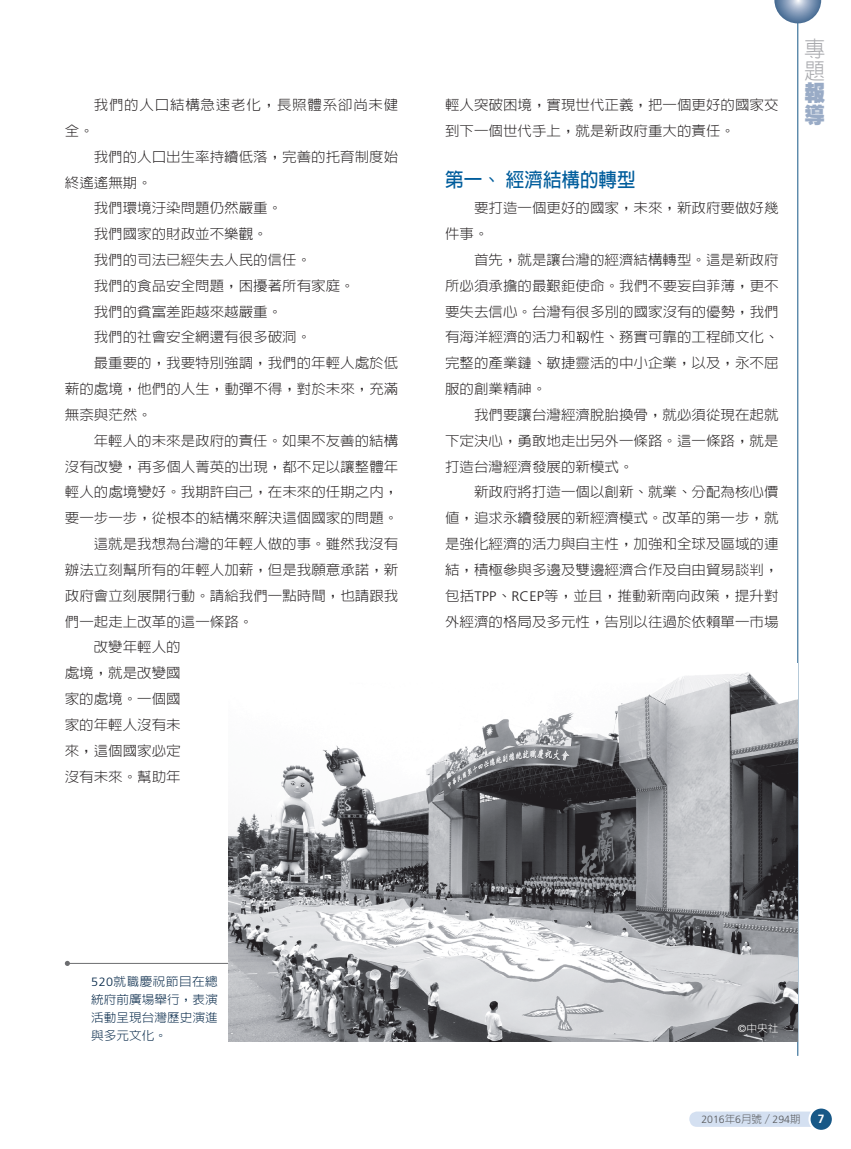
<style>
.page{position:relative;width:851px;height:1149px;background:#fff}
.page>*{position:absolute;margin:0;border:0;box-sizing:border-box;transform-origin:0 0}
.t1{font:300 21.75px/21.8px "AR Hei B5";color:#a8a9ad;scale:.95 1}
.t2{font:900 21.75px/21.8px "AR Hei B5";color:#99abc6;scale:.95 1}
.t3{font:700 19.5px "AR Hei B5";color:#005d9c;scale:.95 1}
.t4{font:300 13.8px/25.8px "AR Hei B5";color:#231f20;text-align:justify;scale:1.05 1}
.t5{font:300 13.8px/25.8px "AR Hei B5";letter-spacing:.055em;color:#231f20;scale:1.05 1}
.t6{font:300 12px/18px "AR Hei B5";letter-spacing:.005em;color:#022546;text-align:justify;scale:1.05 1}
.t7{font:700 12px "Frutiger";color:#fff}
.t8{font:300 10.5px "Frutiger";color:#57585a}
.t9{font:300 10.2px "AR Hei B5";color:#fff;scale:1.05 1}
.s1{font-family:"Frutiger"}
.s2{font-family:"AR Hei B5"}
</style>
<div class="page">
<div style="left:689px;top:1111px;width:132px;height:15px;background:#d4e0f1;border-radius:8px"></div>
<div style="left:809px;top:1107px;width:23px;height:23px;background:#175887;border-radius:50%"></div>
<div style="left:808px;top:1106px;width:25px;height:25px;border:2px solid #fff;border-radius:50%"></div>
<hr style="left:797px;top:0;width:1px;height:1055px;background:#175887">
<svg style="left:774px;top:0;width:47px;height:23px"></svg>
<svg style="left:65px;top:960px;width:5px;height:5px"></svg>
<hr style="left:67px;top:962px;width:276px;height:1px;background:#6c6d70">
<img style="left:228px;top:672px;width:569px;height:368px">
<svg style="left:576px;top:331px;width:13px;height:12px"></svg>
<p class="t5" style="left:65px;top:92px;width:319px;text-indent:29px">我們的人口結構急速老化，長照體系卻尚未健全。</p>
<p class="t4" style="left:94px;top:143px;width:291px">我們的人口出生率持續低落，完善的托育制度始</p>
<p class="t4" style="left:65px;top:169px;width:84px">終遙遙無期。</p>
<p class="t4" style="left:94px;top:195px;width:181px">我們環境汙染問題仍然嚴重。</p>
<p class="t4" style="left:94px;top:221px;width:167px">我們國家的財政並不樂觀。</p>
<p class="t4" style="left:94px;top:247px;width:208px">我們的司法已經失去人民的信任。</p>
<p class="t4" style="left:94px;top:272px;width:250px">我們的食品安全問題，困擾著所有家庭。</p>
<p class="t4" style="left:94px;top:298px;width:181px">我們的貧富差距越來越嚴重。</p>
<p class="t4" style="left:94px;top:324px;width:208px">我們的社會安全網還有很多破洞。</p>
<p class="t4" style="left:94px;top:350px;width:291px">最重要的，我要特別強調，我們的年輕人處於低</p>
<p class="t4" style="left:65px;top:376px;width:319px">薪的處境，他們的人生，動彈不得，對於未來，充滿</p>
<p class="t4" style="left:65px;top:401px;width:84px">無奈與茫然。</p>
<p class="t4" style="left:94px;top:427px;width:291px">年輕人的未來是政府的責任。如果不友善的結構</p>
<p class="t4" style="left:65px;top:453px;width:319px">沒有改變，再多個人菁英的出現，都不足以讓整體年</p>
<p class="t4" style="left:65px;top:479px;width:319px">輕人的處境變好。我期許自己，在未來的任期之內，</p>
<p class="t4" style="left:65px;top:505px;width:319px">要一步一步，從根本的結構來解決這個國家的問題。</p>
<p class="t4" style="left:94px;top:531px;width:291px">這就是我想為台灣的年輕人做的事。雖然我沒有</p>
<p class="t4" style="left:65px;top:556px;width:319px">辦法立刻幫所有的年輕人加薪，但是我願意承諾，新</p>
<p class="t4" style="left:65px;top:582px;width:319px">政府會立刻展開行動。請給我們一點時間，也請跟我</p>
<p class="t4" style="left:65px;top:608px;width:181px">們一起走上改革的這一條路。</p>
<p class="t4" style="left:65px;top:634px;width:112px;text-indent:29px">改變年輕人的處境，就是改變國家的處境。一個國家的年輕人沒有未來，這個國家必定沒有未來。幫助年</p>
<p class="t4" style="left:445px;top:92px;width:319px">輕人突破困境，實現世代正義，把一個更好的國家交到下一個世代手上，就是新政府重大的責任。</p>
<h2 class="t3" style="left:445px;top:169px;width:202px">第一、經濟結構的轉型</h2>
<p class="t4" style="left:445px;top:195px;width:319px;text-indent:29px">要打造一個更好的國家，未來，新政府要做好幾件事。</p>
<p class="t4" style="left:445px;top:247px;width:319px;text-indent:29px">首先，就是讓台灣的經濟結構轉型。這是新政府所必須承擔的最艱鉅使命。我們不要妄自菲薄，更不要失去信心。台灣有很多別的國家沒有的優勢，我們有海洋經濟的活力和 性、務實可靠的工程師文化、完整的產業鏈、敏捷靈活的中小企業，以及，永不屈服的創業精神。</p>
<p class="t4" style="left:445px;top:401px;width:319px;text-indent:29px">我們要讓台灣經濟脫胎換骨，就必須從現在起就下定決心，勇敢地走出另外一條路。這一條路，就是打造台灣經濟發展的新模式。</p>
<p class="t4" style="left:445px;top:479px;width:319px;text-indent:29px">新政府將打造一個以創新、就業、分配為核心價值，追求永續發展的新經濟模式。改革的第一步，就是強化經濟的活力與自主性，加強和全球及區域的連結，積極參與多邊及雙邊經濟合作及自由貿易談判，包括<span class="s1">TPP</span>、<span class="s1">RCEP</span>等，並且，推動新南向政策，提升對外經濟的格局及多元性，告別以往過於依賴單一市場</p>
<h1 class="t1" style="left:804px;top:38px;width:23px">專題</h1>
<h1 class="t2" style="left:804px;top:82px;width:23px">報導</h1>
<p class="t6" style="left:91px;top:971px;width:122px"><span class="s1">520</span>就職慶祝節目在總統府前廣場舉行，表演活動呈現台灣歷史演進與多元文化。</p>
<p class="t9" style="left:737px;top:1023px;width:40px"><span class="s1">©</span>中央社</p>
<p class="t8" style="left:701px;top:1113px;width:101px">2016<span class="s2">年</span>6<span class="s2">月號／</span>294<span class="s2">期</span></p>
<p class="t7" style="left:817px;top:1111px;width:8px">7</p>
</div>
